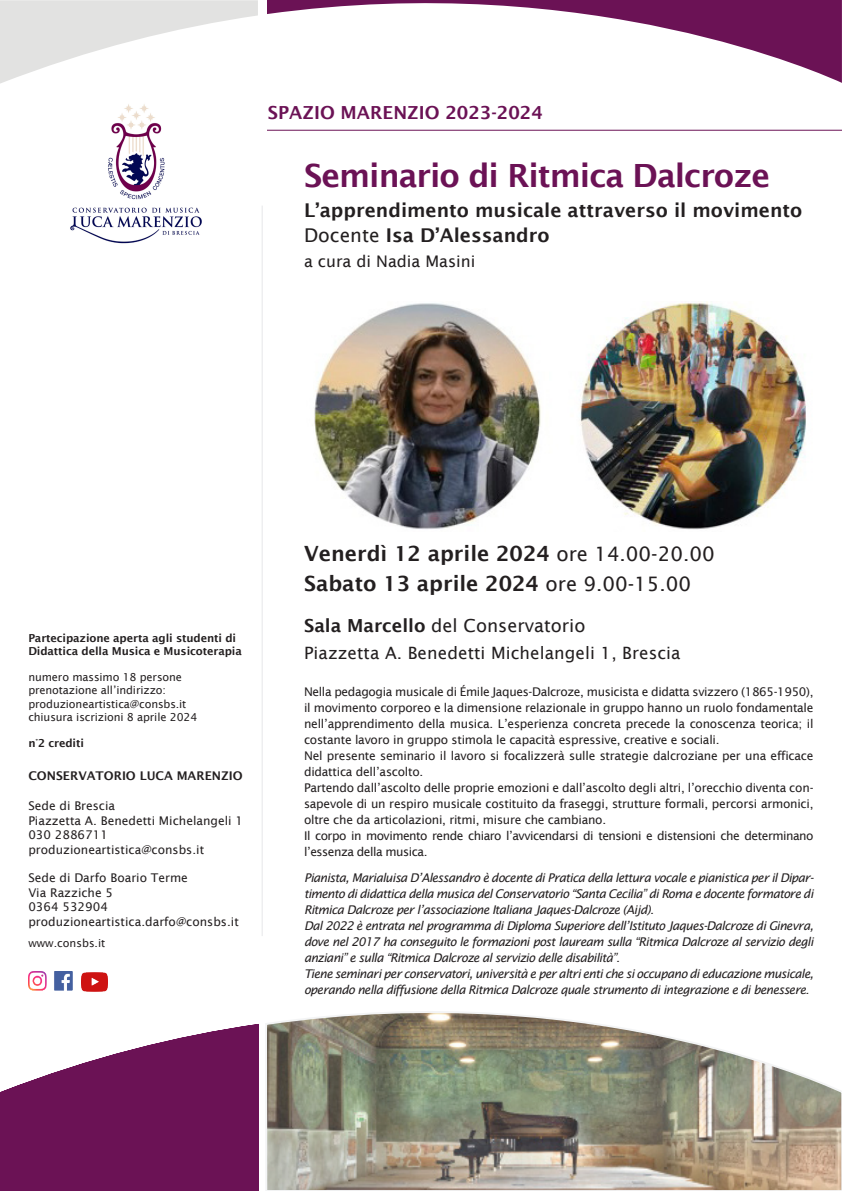
<style>
.page{position:relative;width:842px;height:1191px;background:#fff}
.page>*{position:absolute;margin:0;border:0;box-sizing:border-box;transform-origin:0 0}
.t1{font:600 32px "Lucida Sans";letter-spacing:-.03em;color:#6b1255}
.t2{font:600 21px "Lucida Sans";color:#231f20}
.t3{font:600 19px "Lucida Sans";color:#231f20}
.t4{font:18px "Lucida Sans";color:#231f20}
.t5{font:600 18px "Lucida Sans";color:#6b1255}
.t6{font:17px "Lucida Sans";letter-spacing:.005em;color:#231f20}
.t7{font:16px "Lucida Sans";color:#231f20}
.t8{font:italic 12px/16px "Lucida Sans";letter-spacing:-.05em;color:#231f20;text-align:justify}
.t9{font:12px/16px "Lucida Sans";letter-spacing:-.02em;color:#231f20;text-align:justify}
.t10{font:12px/14.4px "Lucida Sans";color:#231f20}
.t11{font:12px/16px "Lucida Sans";letter-spacing:-.04em;color:#231f20}
.t12{font:600 12px "Lucida Sans";color:#231f20}
.t13{font:11px/13.2px "Lucida Sans";letter-spacing:-.01em;color:#231f20}
.t14{font:600 11px/13.2px "Lucida Sans";letter-spacing:-.01em;color:#231f20}
.s1{font-weight:400}
.s2{font-weight:400;font-size:20px}
.s3{font-weight:600}
</style>
<div class="page">
<svg style="left:0;top:1024px;width:259px;height:167px;fill:#6b1255"></svg>
<img style="left:265px;top:1011px;width:577px;height:180px">
<svg style="left:0;top:0;width:258px;height:84px"></svg>
<svg style="left:267px;top:0;width:575px;height:83px"></svg>
<hr style="left:267px;top:130px;width:575px;height:1px;background:#6b1255">
<img style="left:70px;top:104px;width:132px;height:140px">
<img style="left:28px;top:971px;width:44px;height:19px">
<img style="left:81px;top:972px;width:26px;height:19px">
<hr style="left:262px;top:206px;width:1px;height:730px;background:#e6e7e9">
<img style="left:313px;top:301px;width:493px;height:229px">
<h3 class="t5" style="left:268px;top:102px;width:276px">SPAZIO MARENZIO 2023-2024</h3>
<p class="t1" style="left:304px;top:158px;width:468px">Seminario di Ritmica Dalcroze</p>
<p class="t3" style="left:304px;top:199px;width:500px">L’apprendimento musicale attraverso il movimento</p>
<p class="t3" style="left:304px;top:224px;width:247px"><span class="s1">Docente</span> Isa D’Alessandro</p>
<p class="t7" style="left:304px;top:252px;width:173px">a cura di Nadia Masini</p>
<p class="t14" style="left:28px;top:631px;width:215px">Partecipazione aperta agli studenti di<br>Didattica della Musica e Musicoterapia</p>
<p class="t13" style="left:28px;top:670px;width:170px">numero massimo 18 persone prenotazione all’indirizzo: produzioneartistica@consbs.it chiusura iscrizioni 8 aprile 2024</p>
<p class="t14" style="left:28px;top:736px;width:57px">n°2 crediti</p>
<p class="t12" style="left:28px;top:769px;width:216px">CONSERVATORIO LUCA MARENZIO</p>
<p class="t10" style="left:28px;top:799px;width:216px">Sede di Brescia<br>Piazzetta A. Benedetti Michelangeli 1<br>030 2886711 produzioneartistica@consbs.it</p>
<p class="t10" style="left:28px;top:871px;width:212px">Sede di Darfo Boario Terme<br>Via Razziche 5<br>0364 532904 produzioneartistica.darfo@consbs.it</p>
<p class="t13" style="left:28px;top:936px;width:79px">www.consbs.it</p>
<p class="t2" style="left:304px;top:541px;width:412px">Venerdì 12 aprile 2024 <span class="s2">ore 14.00-20.00</span></p>
<p class="t2" style="left:304px;top:571px;width:389px">Sabato 13 aprile 2024 <span class="s2">ore 9.00-15.00</span></p>
<p class="t4" style="left:304px;top:615px;width:283px"><span class="s3">Sala Marcello</span> del Conservatorio</p>
<p class="t6" style="left:304px;top:643px;width:378px">Piazzetta A. Benedetti Michelangeli 1, Brescia</p>
<p class="t9" style="left:304px;top:684px;width:511px">Nella pedagogia musicale di Émile Jaques-Dalcroze, musicista e didatta svizzero (1865-1950), il movimento corporeo e la dimensione relazionale in gruppo hanno un ruolo fondamentale nell’apprendimento della musica. L’esperienza concreta precede la conoscenza teorica; il costante lavoro in gruppo stimola le capacità espressive, creative e sociali.</p>
<p class="t9" style="left:304px;top:748px;width:511px">Nel presente seminario il lavoro si focalizzerà sulle strategie dalcroziane per una efficace didattica dell’ascolto.</p>
<p class="t9" style="left:304px;top:780px;width:511px">Partendo dall’ascolto delle proprie emozioni e dall’ascolto degli altri, l’orecchio diventa con&shy;sapevole di un respiro musicale costituito da fraseggi, strutture formali, percorsi armonici, oltre che da articolazioni, ritmi, misure che cambiano.</p>
<p class="t11" style="left:304px;top:828px;width:511px">Il corpo in movimento rende chiaro l’avvicendarsi di tensioni e distensioni che determinano l’essenza della musica.</p>
<p class="t8" style="left:304px;top:870px;width:511px">Pianista, Marialuisa D’Alessandro è docente di Pratica della lettura vocale e pianistica per il Dipar&shy;timento di didattica della musica del Conservatorio “Santa Cecilia” di Roma e docente formatore di Ritmica Dalcroze per l’associazione Italiana Jaques-Dalcroze (Aijd).</p>
<p class="t8" style="left:304px;top:918px;width:511px">Dal 2022 è entrata nel programma di Diploma Superiore dell’Istituto Jaques-Dalcroze di Ginevra, dove nel 2017 ha conseguito le formazioni post lauream sulla “Ritmica Dalcroze al servizio degli anziani” e sulla “Ritmica Dalcroze al servizio delle disabilità”.</p>
<p class="t8" style="left:304px;top:966px;width:511px">Tiene seminari per conservatori, università e per altri enti che si occupano di educazione musicale, operando nella diffusione della Ritmica Dalcroze quale strumento di integrazione e di benessere.</p>
</div>
